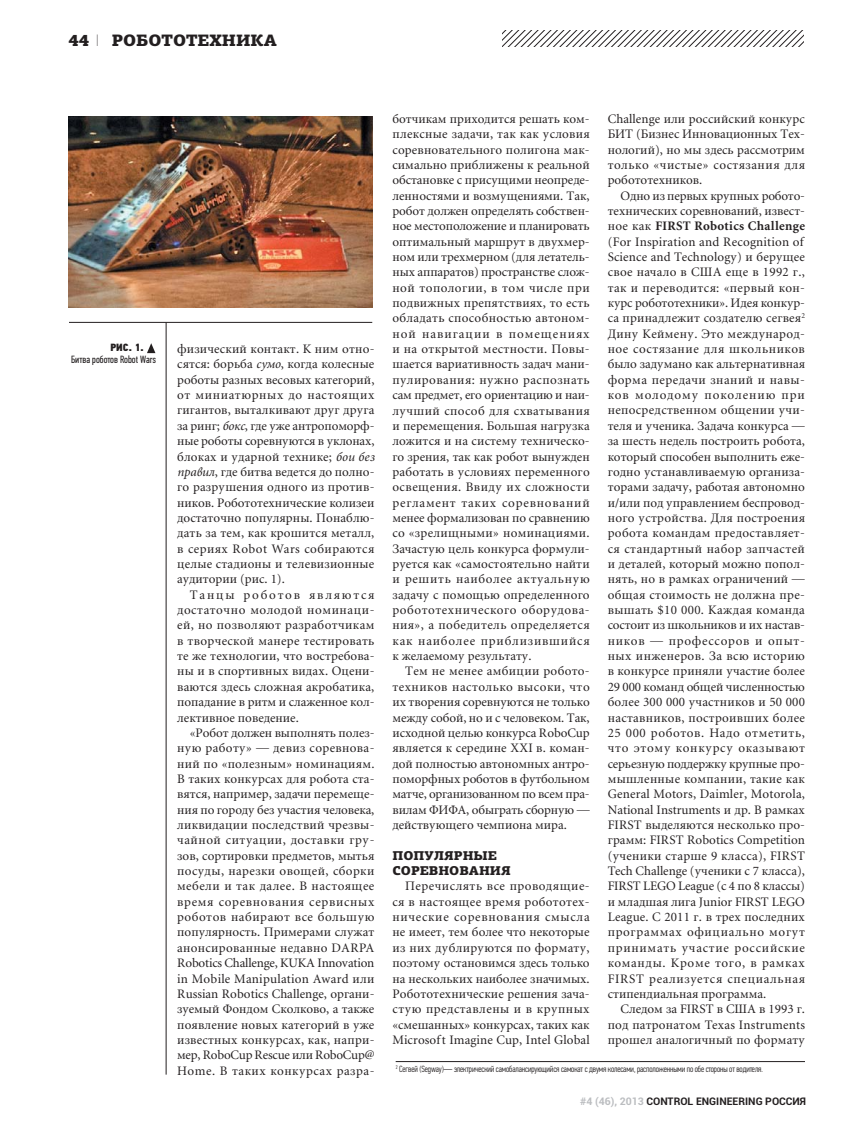
<style>
.page{position:relative;width:851px;height:1136px;background:#fff}
.page>*{position:absolute;margin:0;border:0;box-sizing:border-box;transform-origin:0 0}
.t1{font:900 16.5px "PF Agora Slab Pro";color:#231f20}
.t2{font:12.75px/15.3px "Miniature";color:#231f20;text-align:justify}
.t3{font:900 12.75px/15.3px "PF Agora Slab Pro";color:#231f20}
.t4{font:700 10.5px "Roboto";color:#231f20}
.t5{font:10.5px "PF Din Text Comp Pro";color:#231f20}
.t6{font:10.5px "PF Din Text Cond Pro X Black";color:#231f20}
.t7{font:300 9px "PF Din Text Comp Pro";letter-spacing:-.01em;color:#231f20}
.s1{font-family:"PF Din Text Pro";font-weight:100}
.s2{font-style:italic}
.s3{font-weight:700}
.s4{color:#bbbdc0}
</style>
<div class="page">
<svg style="left:502px;top:31px;width:301px;height:15px"></svg>
<img style="left:69px;top:116px;width:303px;height:191px">
<svg style="left:147px;top:343px;width:8px;height:10px"></svg>
<hr style="left:395px;top:1061px;width:409px;height:1px;background:#231f20">
<hr style="left:69px;top:322px;width:303px;height:1px;background:#231f20">
<hr style="left:166px;top:322px;width:1px;height:752px;background:#231f20">
<p class="t1" style="left:69px;top:31px;width:32px">44 <span class="s1">I</span></p>
<p class="t1" style="left:112px;top:31px;width:166px">РОБОТОТЕХНИКА</p>
<p class="t6" style="left:110px;top:341px;width:35px">РИС. 1.</p>
<p class="t5" style="left:71px;top:355px;width:86px">Битва роботов Robot Wars</p>
<p class="t2" style="left:177px;top:342px;width:199px">физический контакт. К ним отно&shy;сятся: борьба <span class="s2">сумо</span>, когда колесные роботы разных весовых категорий, от миниатюрных до настоящих гигантов, выталкивают друг друга за ринг; <span class="s2">бокс</span>, где уже антропоморф&shy;ные роботы соревнуются в уклонах, блоках и ударной технике; <span class="s2">бои без правил</span>, где битва ведется до полно&shy;го разрушения одного из против&shy;ников. Робототехнические колизеи достаточно популярны. Понаблю&shy;дать за тем, как крошится металл, в сериях Robot Wars собираются целые стадионы и телевизионные аудитории (рис. 1).</p>
<p class="t2" style="left:177px;top:588px;width:199px;text-indent:13px">Танцы роботов являются достаточно молодой номинаци&shy;ей, но позволяют разработчикам в творческой манере тестировать те же технологии, что востребова&shy;ны и в спортивных видах. Оцени&shy;ваются здесь сложная акробатика, попадание в ритм и слаженное кол&shy;лективное поведение.</p>
<p class="t2" style="left:177px;top:726px;width:199px;text-indent:13px">«Робот должен выполнять полез&shy;ную работу» — девиз соревнова&shy;ний по «полезным» номинациям.<br>В таких конкурсах для робота ста&shy;вятся, например, задачи перемеще&shy;ния по городу без участия человека, ликвидации последствий чрезвы&shy;чайной ситуации, доставки гру&shy;зов, сортировки предметов, мытья посуды, нарезки овощей, сборки мебели и так далее. В настоящее время соревнования сервисных роботов набирают все большую популярность. Примерами служат анонсированные недавно DARPA Robotics Challenge, KUKA Innovation in Mobile Manipulation Award или Russian Robotics Challenge, органи&shy;зуемый Фондом Сколково, а также появление новых категорий в уже известных конкурсах, как, напри&shy;мер, RoboCup Rescue или RoboCup@ Home. В таких конкурсах разра-</p>
<p class="t2" style="left:392px;top:112px;width:199px">ботчикам приходится решать ком&shy;плексные задачи, так как условия соревновательного полигона мак&shy;симально приближены к реальной обстановке с присущими неопреде&shy;ленностями и возмущениями. Так, робот должен определять собствен&shy;ное местоположение и планировать оптимальный маршрут в двухмер&shy;ном или трехмерном (для летатель&shy;ных аппаратов) пространстве слож&shy;ной топологии, в том числе при подвижных препятствиях, то есть обладать способностью автоном&shy;ной навигации в помещениях и на открытой местности. Повы&shy;шается вариативность задач мани&shy;пулирования: нужно распознать сам предмет, его ориентацию и наи&shy;лучший способ для схватывания и перемещения. Большая нагрузка ложится и на систему техническо&shy;го зрения, так как робот вынужден работать в условиях переменного освещения. Ввиду их сложности регламент таких соревнований менее формализован по сравнению со «зрелищными» номинациями.<br>Зачастую цель конкурса формули&shy;руется как «самостоятельно найти и решить наиболее актуальную задачу с помощью определенного робототехнического оборудова&shy;ния», а победитель определяется как наиболее приблизившийся к желаемому результату.</p>
<p class="t2" style="left:392px;top:664px;width:199px;text-indent:13px">Тем не менее амбиции робото&shy;техников настолько высоки, что их творения соревнуются не только между собой, но и с человеком. Так, исходной целью конкурса RoboСup является к середине XXI в. коман&shy;дой полностью автономных антро&shy;поморфных роботов в футбольном матче, организованном по всем пра&shy;вилам ФИФА, обыграть сборную — действующего чемпиона мира.</p>
<p class="t3" style="left:392px;top:847px;width:120px">ПОПУЛЯРНЫЕ<br>СОРЕВНОВАНИЯ</p>
<p class="t2" style="left:392px;top:879px;width:199px;text-indent:13px">Перечислять все проводящие&shy;ся в настоящее время робототех&shy;нические соревнования смысла не имеет, тем более что некоторые из них дублируются по формату, поэтому остановимся здесь только на нескольких наиболее значимых.<br>Робототехнические решения зача&shy;стую представлены и в крупных «смешанных» конкурсах, таких как Microsoft Imagine Cup, Intel Global</p>
<p class="t2" style="left:607px;top:112px;width:199px">Challenge или российский конкурс БИТ (Бизнес Инновационных Тех&shy;нологий), но мы здесь рассмотрим только «чистые» состязания для робототехников.</p>
<p class="t2" style="left:607px;top:189px;width:199px;text-indent:13px">Одно из первых крупных робото&shy;технических соревнований, извест&shy;ное как <span class="s3">FIRST Robotics Challenge </span>(For Inspiration and Recognition of Science and Technology) и берущее свое начало в США еще в 1992 г., так и переводится: «первый кон&shy;курс робототехники». Идея конкур&shy;са принадлежит создателю сегвея<sup>2<br></sup>Дину Кеймену. Это международ&shy;ное состязание для школьников было задумано как альтернативная форма передачи знаний и навы&shy;ков молодому поколению при непосредственном общении учи&shy;теля и ученика. Задача конкурса — за шесть недель построить робота, который способен выполнить еже&shy;годно устанавливаемую организа&shy;торами задачу, работая автономно и/или под управлением беспровод&shy;ного устройства. Для построения робота командам предоставляет&shy;ся стандартный набор запчастей и деталей, который можно попол&shy;нять, но в рамках ограничений — общая стоимость не должна пре&shy;вышать $10 000. Каждая команда состоит из школьников и их настав&shy;ников — профессоров и опыт&shy;ных инженеров. За всю историю в конкурсе приняли участие более 29 000 команд общей численностью более 300 000 участников и 50 000 наставников, построивших более 25 000 роботов. Надо отметить, что этому конкурсу оказывают серьезную поддержку крупные про&shy;мышленные компании, такие как General Motors, Daimler, Motorola, National Instruments и др. В рамках FIRST выделяются несколько про&shy;грамм: FIRST Robotics Competition (ученики старше 9 класса), FIRST Tech Challenge (ученики с 7 класса), FIRST LEGO League (с 4 по 8 классы) и младшая лига Junior FIRST LEGO League. С 2011 г. в трех последних программах официально могут принимать участие российские команды. Кроме того, в рамках FIRST реализуется специальная стипендиальная программа.</p>
<p class="t2" style="left:607px;top:1002px;width:199px;text-indent:13px">Следом за FIRST в США в 1993 г. под патронатом Texas Instruments прошел аналогичный по формату</p>
<p class="t7" style="left:395px;top:1065px;width:368px"><sup>2</sup> Сегвей (Segway)— электрический самобалансирующийся самокат с двумя колесами, расположенными по обе стороны от водителя.</p>
<p class="t4" style="left:580px;top:1093px;width:227px"><span class="s4">#4 (46), 2013</span> CONTROL ENGINEERING РОССИЯ</p>
</div>
